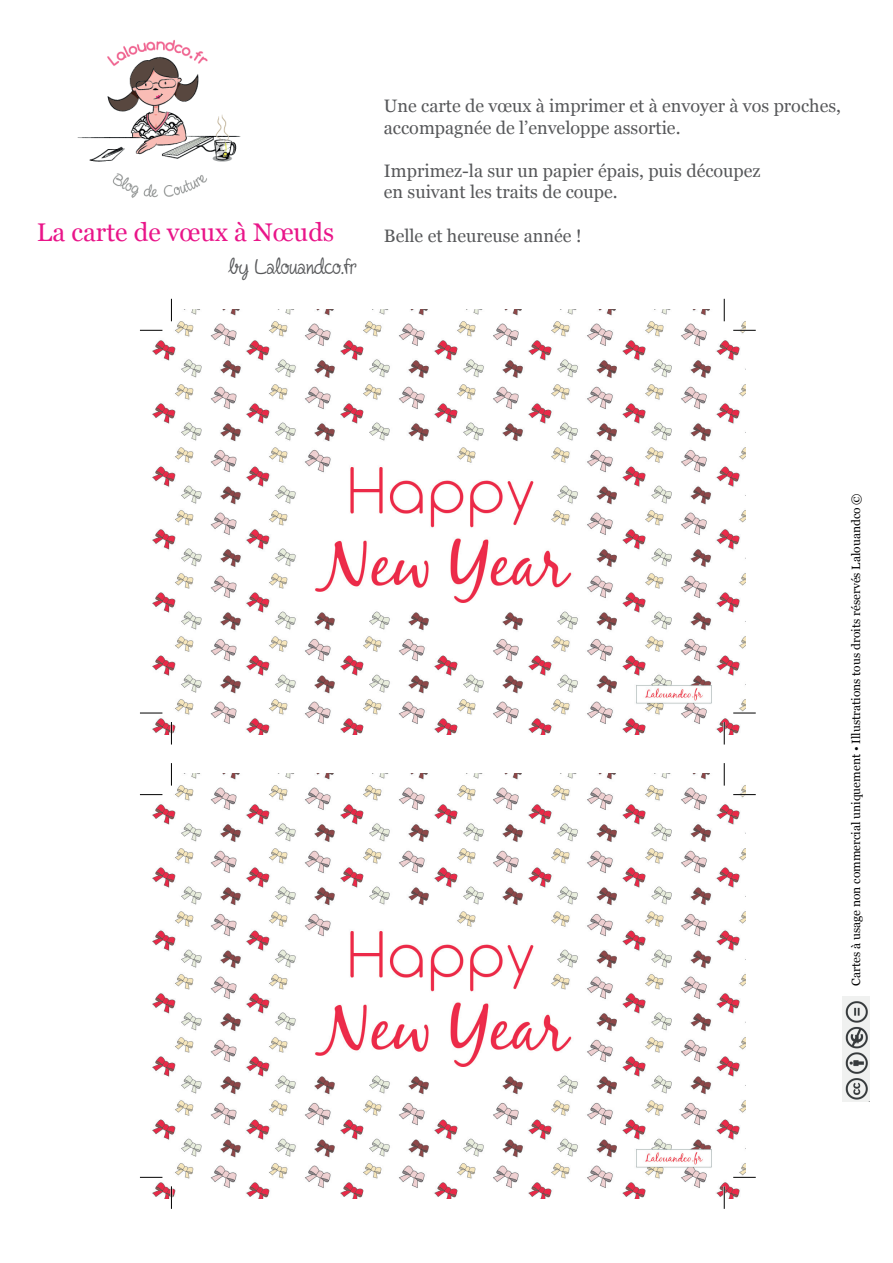
<style>
.page{position:relative;width:893px;height:1263px;background:#fff}
.page>*{position:absolute;margin:0;border:0;box-sizing:border-box;transform-origin:0 0}
.t1{font:25.5px "Georgia";color:#e91589}
.t2{font:24px "Fineliner Script";color:#57585a}
.t3{font:18px/21.6px "Georgia";color:#57585a}
.t4{font:12px "Georgia";color:#000001}
</style>
<div class="page">
<img style="left:77px;top:40px;width:164px;height:158px">
<img style="left:842px;top:996px;width:27px;height:105px">
<img style="left:152px;top:309px;width:593px;height:425px">
<hr style="left:140px;top:329px;width:22px;height:2px;background:#fff">
<hr style="left:733px;top:329px;width:23px;height:2px;background:#fff">
<hr style="left:140px;top:712px;width:22px;height:2px;background:#fff">
<hr style="left:733px;top:712px;width:23px;height:2px;background:#fff">
<hr style="left:170px;top:299px;width:2px;height:22px;background:#fff">
<hr style="left:170px;top:722px;width:2px;height:22px;background:#fff">
<hr style="left:723px;top:299px;width:2px;height:22px;background:#fff">
<hr style="left:723px;top:722px;width:2px;height:22px;background:#fff">
<svg style="left:140px;top:330px;width:22px;height:1px"></svg>
<svg style="left:733px;top:330px;width:23px;height:1px"></svg>
<svg style="left:140px;top:713px;width:22px;height:1px"></svg>
<svg style="left:733px;top:713px;width:23px;height:1px"></svg>
<svg style="left:171px;top:299px;width:1px;height:22px"></svg>
<svg style="left:171px;top:722px;width:1px;height:22px"></svg>
<svg style="left:724px;top:299px;width:1px;height:22px"></svg>
<svg style="left:724px;top:722px;width:1px;height:22px"></svg>
<img style="left:150px;top:773px;width:595px;height:425px">
<hr style="left:140px;top:1176px;width:22px;height:2px;background:#fff">
<hr style="left:733px;top:1176px;width:23px;height:2px;background:#fff">
<hr style="left:170px;top:763px;width:2px;height:23px;background:#fff">
<hr style="left:170px;top:1186px;width:2px;height:23px;background:#fff">
<hr style="left:723px;top:763px;width:2px;height:23px;background:#fff">
<hr style="left:723px;top:1186px;width:2px;height:23px;background:#fff">
<svg style="left:140px;top:794px;width:22px;height:1px"></svg>
<svg style="left:733px;top:794px;width:23px;height:1px"></svg>
<svg style="left:140px;top:1177px;width:22px;height:1px"></svg>
<svg style="left:733px;top:1177px;width:23px;height:1px"></svg>
<svg style="left:171px;top:763px;width:1px;height:23px"></svg>
<svg style="left:171px;top:1186px;width:1px;height:23px"></svg>
<svg style="left:724px;top:763px;width:1px;height:23px"></svg>
<svg style="left:724px;top:1186px;width:1px;height:23px"></svg>
<h1 class="t1" style="left:37px;top:214px;width:299px">La carte de vœux à Nœuds</h1>
<h2 class="t2" style="left:229px;top:254px;width:129px">by Lalouandco.fr</h2>
<p class="t3" style="left:384px;top:94px;width:459px">Une carte de vœux à imprimer et à envoyer à vos proches, accompagnée de l’enveloppe assortie.</p>
<p class="t3" style="left:384px;top:159px;width:378px">Imprimez-la sur un papier épais, puis découpez en suivant les traits de coupe.</p>
<p class="t3" style="left:384px;top:224px;width:199px">Belle et heureuse année !</p>
<p class="t4" style="left:847px;top:986px;width:494px;rotate:-90deg">Cartes à usage non commercial uniquement • Illustrations tous droits réservés Lalouandco ©</p>
</div>
